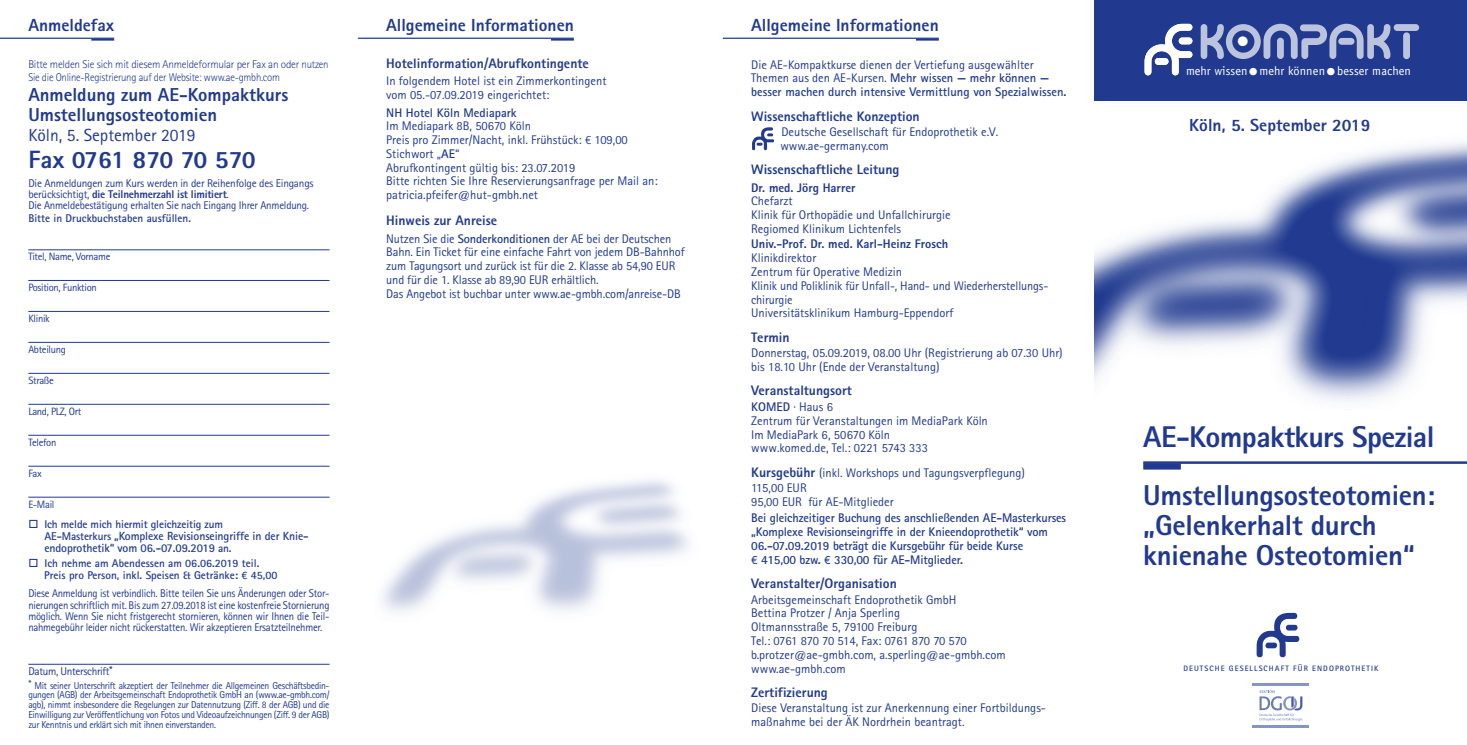
<style>
.page{position:relative;width:1467px;height:745px;background:#fff}
.page>*{position:absolute;margin:0;border:0;box-sizing:border-box;transform-origin:0 0}
.t1{font:800 30px "Rotis Sans Serif";letter-spacing:-.02em;color:#213a8f}
.t2{font:800 28.75px/30px "Rotis Sans Serif";letter-spacing:-.01em;color:#213a8f}
.t3{font:27px "Officina Sans";color:#fff}
.t4{font:800 25px "Rotis Sans Serif";letter-spacing:-.02em;color:#213a8f}
.t5{font:800 18.75px/20px "Rotis Sans Serif";color:#213a8f}
.t6{font:800 17.5px "Rotis Sans Serif";color:#213a8f}
.t7{font:17.5px "Rotis Sans Serif";color:#213a8f}
.t8{font:800 13.75px "Rotis Sans Serif";color:#213a8f}
.t9{font:12.5px/13.8px "Rotis Sans Serif";color:#213a8f}
.t10{font:700 12.5px/13.8px "Rotis Sans Serif";letter-spacing:-.01em;color:#213a8f}
.t11{font:800 12.5px "Rotis Sans Serif";color:#213a8f}
.t12{font:12.38px "Officina Sans";color:#fff}
.t13{font:700 11.88px/11.9px "Rotis Sans Serif";letter-spacing:-.01em;color:#213a8f}
.t14{font:11.25px/11.2px "Rotis Sans Serif";letter-spacing:-.02em;color:#213a8f;text-align:justify;scale:.95 1}
.t15{font:11.25px/11.2px "Rotis Sans Serif";letter-spacing:-.02em;color:#213a8f}
.t16{font:700 11.25px/11.9px "Rotis Sans Serif";color:#213a8f}
.t17{font:300 11.25px/13px "Rotis Sans Serif";letter-spacing:-.02em;color:#213a8f}
.t18{font:10.62px "Rotis Sans Serif";letter-spacing:-.03em;color:#213a8f}
.t19{font:10px/9.8px "Rotis Sans Serif";letter-spacing:-.03em;color:#213a8f;text-align:justify;scale:.96 1}
.t20{font:700 7.88px "Rotis Sans Serif";letter-spacing:.135em;color:#213a8f}
.s1{font-weight:800}
.s2{font-size:11.25px}
.s3{font-weight:700}
.s4{font-weight:400}
.s5{font-weight:800;font-size:13.75px}
.s6{font-size:20.5px}
</style>
<div class="page">
<img style="left:1095px;top:142px;width:372px;height:259px">
<hr style="left:1143px;top:461px;width:324px;height:2px;background:#213a8f">
<div style="left:1143px;top:463px;width:38px;height:6px;background:#213a8f"></div>
<svg style="left:1257px;top:612px;width:42px;height:45px"></svg>
<div style="left:1095px;top:0;width:372px;height:100px;background:#213a8f"></div>
<div style="left:1403px;top:32px;width:7px;height:27px;background:#bcc4dd;border-radius:3px"></div>
<div style="left:1394px;top:24px;width:25px;height:7px;background:#bcc4dd;border-radius:3px"></div>
<svg style="left:1145px;top:24px;width:47px;height:51px"></svg>
<svg style="left:1200px;top:24px;width:190px;height:35px"></svg>
<hr style="left:723px;top:38px;width:216px;height:1px;background:#213a8f">
<hr style="left:916px;top:39px;width:23px;height:2px;background:#213a8f">
<img style="left:752px;top:127px;width:23px;height:24px">
<hr style="left:28px;top:249px;width:302px;height:1px;background:#213a8f">
<hr style="left:28px;top:280px;width:302px;height:1px;background:#213a8f">
<hr style="left:28px;top:311px;width:302px;height:1px;background:#213a8f">
<hr style="left:28px;top:342px;width:302px;height:1px;background:#213a8f">
<hr style="left:28px;top:373px;width:302px;height:1px;background:#213a8f">
<hr style="left:28px;top:404px;width:302px;height:1px;background:#213a8f">
<hr style="left:28px;top:435px;width:302px;height:1px;background:#213a8f">
<hr style="left:28px;top:465px;width:302px;height:1px;background:#213a8f">
<hr style="left:28px;top:496px;width:302px;height:1px;background:#213a8f">
<hr style="left:28px;top:663px;width:302px;height:1px;background:#213a8f">
<hr style="left:1253px;top:724px;width:56px;height:2px;background:#8795c3">
<hr style="left:1253px;top:682px;width:56px;height:2px;background:#8795c3">
<svg style="left:1259px;top:690px;width:43px;height:30px"></svg>
<hr style="left:358px;top:38px;width:216px;height:1px;background:#213a8f">
<hr style="left:551px;top:39px;width:23px;height:2px;background:#213a8f">
<hr style="left:0;top:38px;width:114px;height:1px;background:#213a8f">
<hr style="left:91px;top:39px;width:23px;height:2px;background:#213a8f">
<h3 class="t6" style="left:28px;top:14px;width:87px">Anmeldefax</h3>
<p class="t17" style="left:28px;top:57px;width:302px">Bitte melden Sie sich mit diesem Anmeldeformular per Fax an oder nutzen<br>Sie die Online-Registrierung auf der Website: www.ae-gmbh.com</p>
<h3 class="t5" style="left:28px;top:84px;width:262px">Anmeldung zum AE-Kompaktkurs<br>Umstellungsosteotomien</h3>
<h3 class="t7" style="left:28px;top:124px;width:169px">Köln, 5. September 2019</h3>
<h3 class="t4" style="left:28px;top:144px;width:229px">Fax 0761 870 70 570</h3>
<p class="t15" style="left:28px;top:177px;width:287px">Die Anmeldungen zum Kurs werden in der Reihenfolge des Eingangs berücksichtigt, <span class="s1">die Teilnehmerzahl ist limitiert</span>.<br>Die Anmeldebestätigung erhalten Sie nach Eingang Ihrer Anmeldung.</p>
<p class="t16" style="left:28px;top:212px;width:164px">Bitte in Druckbuchstaben ausfüllen.</p>
<p class="t18" style="left:28px;top:250px;width:84px">Titel, Name, Vorname</p>
<p class="t18" style="left:28px;top:281px;width:70px">Position, Funktion</p>
<p class="t18" style="left:28px;top:311px;width:23px">Klinik</p>
<p class="t18" style="left:28px;top:342px;width:39px">Abteilung</p>
<p class="t18" style="left:28px;top:373px;width:27px">Straße</p>
<p class="t18" style="left:28px;top:404px;width:55px">Land, PLZ, Ort</p>
<p class="t18" style="left:28px;top:435px;width:29px">Telefon</p>
<p class="t18" style="left:28px;top:466px;width:15px">Fax</p>
<p class="t18" style="left:28px;top:498px;width:28px">E-Mail</p>
<p class="t16" style="left:28px;top:517px;width:196px">□ Ich melde mich hiermit gleichzeitig zum</p>
<p class="t13" style="left:44px;top:529px;width:266px"><span class="s2">AE-Masterkurs</span> „Komplexe Revisionseingriffe in der Knie&shy;endoprothetik“ vom 06.-07.09.2019 <span class="s2">an.</span></p>
<p class="t16" style="left:44px;top:556px;width:235px;text-indent:-16px">□ Ich nehme am Abendessen am 06.06.2019 teil.<br>Preis pro Person, inkl. Speisen &amp; Getränke: € 45,00</p>
<p class="t14" style="left:28px;top:587px;width:319px">Diese Anmeldung ist verbindlich. Bitte teilen Sie uns Änderungen oder Stor&shy;nierungen schriftlich mit. Bis zum 27.09.2018 ist eine kostenfreie Stornierung möglich. Wenn Sie nicht fristgerecht stornieren, können wir Ihnen die Teil&shy;nahmegebühr leider nicht rückerstatten. Wir akzeptieren Ersatzteilnehmer.</p>
<p class="t15" style="left:28px;top:665px;width:86px">Datum, Unterschrift*</p>
<p class="t19" style="left:28px;top:679px;width:315px">* Mit seiner Unterschrift akzeptiert der Teilnehmer die Allgemeinen Geschäftsbedin&shy;gungen (AGB) der Arbeitsgemeinschaft Endoprothetik GmbH an (www.ae-gmbh.com/ agb), nimmt insbesondere die Regelungen zur Datennutzung (Ziff. 8 der AGB) und die Einwilligung zur Veröffentlichung von Fotos und Videoaufzeichnungen (Ziff. 9 der AGB) zur Kenntnis und erklärt sich mit ihnen einverstanden.</p>
<h3 class="t6" style="left:386px;top:14px;width:189px">Allgemeine Informationen</h3>
<p class="t8" style="left:386px;top:55px;width:204px">Hotelinformation/Abrufkontingente</p>
<p class="t9" style="left:386px;top:74px;width:222px">In folgendem Hotel ist ein Zimmerkontingent vom 05.-07.09.2019 eingerichtet:</p>
<p class="t10" style="left:386px;top:105px;width:132px">NH Hotel Köln Mediapark</p>
<p class="t9" style="left:386px;top:119px;width:273px">Im Mediapark 8B, 50670 Köln<br>Preis pro Zimmer/Nacht, inkl. Frühstück: € 109,00<br>Stichwort „<span class="s3">AE</span>“<br>Abrufkontingent gültig bis: 23.07.2019<br>Bitte richten Sie Ihre Reservierungsanfrage per Mail an: patricia.pfeifer@hut-gmbh.net</p>
<p class="t8" style="left:386px;top:212px;width:113px">Hinweis zur Anreise</p>
<p class="t9" style="left:386px;top:231px;width:300px">Nutzen Sie die <span class="s3">Sonderkonditionen</span> der AE bei der Deutschen Bahn. Ein Ticket für eine einfache Fahrt von jedem DB-Bahnhof zum Tagungsort und zurück ist für die 2. Klasse ab 54,90 EUR und für die 1. Klasse ab 89,90 EUR erhältlich.<br>Das Angebot ist buchbar unter www.ae-gmbh.com/anreise-DB</p>
<h3 class="t6" style="left:751px;top:14px;width:189px">Allgemeine Informationen</h3>
<p class="t10" style="left:751px;top:57px;width:317px"><span class="s4">Die AE-Kompaktkurse dienen der Vertiefung ausgewählter<br>Themen aus den AE-Kursen.</span> Mehr wissen — mehr können — besser machen durch intensive Vermittlung von Spezialwissen.</p>
<p class="t8" style="left:751px;top:107px;width:170px">Wissenschaftliche Konzeption</p>
<p class="t9" style="left:780px;top:125px;width:219px">Deutsche Gesellschaft für Endoprothetik e.V. www.ae-germany.com</p>
<p class="t8" style="left:751px;top:161px;width:150px">Wissenschaftliche Leitung</p>
<p class="t11" style="left:751px;top:179px;width:106px">Dr. med. Jörg Harrer</p>
<p class="t9" style="left:751px;top:194px;width:201px">Chefarzt<br>Klinik für Orthopädie und Unfallchirurgie<br>Regiomed Klinikum Lichtenfels</p>
<p class="t11" style="left:751px;top:236px;width:198px">Univ.-Prof. Dr. med. Karl-Heinz Frosch</p>
<p class="t9" style="left:751px;top:251px;width:299px">Klinikdirektor<br>Zentrum für Operative Medizin<br>Klinik und Poliklinik für Unfall-, Hand- und Wiederherstellungs&shy;chirurgie<br>Universitätsklinikum Hamburg-Eppendorf</p>
<p class="t8" style="left:751px;top:328px;width:40px">Termin</p>
<p class="t9" style="left:751px;top:346px;width:313px">Donnerstag, 05.09.2019, 08.00 Uhr (Registrierung ab 07.30 Uhr) bis 18.10 Uhr (Ende der Veranstaltung)</p>
<p class="t8" style="left:751px;top:382px;width:102px">Veranstaltungsort</p>
<p class="t9" style="left:751px;top:399px;width:238px"><span class="s3">KOMED</span> · Haus 6<br>Zentrum für Veranstaltungen im MediaPark Köln<br>Im MediaPark 6, 50670 Köln<br>www.komed.de, Tel.: 0221 5743 333</p>
<p class="t9" style="left:751px;top:464px;width:275px;line-height:15.5px"><span class="s5">Kursgebühr</span> (inkl. Workshops und Tagungsverpflegung)<br>115,00 EUR</p>
<p class="t9" style="left:751px;top:494px;width:144px">95,00 EUR für AE-Mitglieder</p>
<p class="t10" style="left:751px;top:510px;width:316px">Bei gleichzeitiger Buchung des anschließenden AE-Masterkurses „Komplexe Revisionseingriffe in der Knieendoprothetik“ vom 06.-07.09.2019 beträgt die Kursgebühr für beide Kurse<br>€ 415,00 bzw. € 330,00 für AE-Mitglieder.</p>
<p class="t8" style="left:751px;top:574px;width:147px">Veranstalter/Organisation</p>
<p class="t9" style="left:751px;top:592px;width:256px">Arbeitsgemeinschaft Endoprothetik GmbH<br>Bettina Protzer / Anja Sperling<br>Oltmannsstraße 5, 79100 Freiburg<br>Tel.: 0761 870 70 514, Fax: 0761 870 70 570 b.protzer@ae-gmbh.com, a.sperling@ae-gmbh.com www.ae-gmbh.com</p>
<p class="t8" style="left:751px;top:683px;width:78px">Zertifizierung</p>
<p class="t9" style="left:751px;top:700px;width:296px">Diese Veranstaltung ist zur Anerkennung einer Fortbildungs&shy;maßnahme bei der ÄK Nordrhein beantragt.</p>
<h3 class="t3" style="left:1236px;top:26px;width:15px">•</h3>
<p class="t12" style="left:1186px;top:63px;width:226px">mehr wissen<span class="s6">•</span>mehr können<span class="s6">•</span>besser machen</p>
<h3 class="t6" style="left:1189px;top:114px;width:183px">Köln, 5. September 2019</h3>
<h1 class="t1" style="left:1143px;top:417px;width:293px">AE-Kompaktkurs Spezial</h1>
<h2 class="t2" style="left:1143px;top:479px;width:293px">Umstellungsosteotomien: „Gelenkerhalt durch knienahe Osteotomien“</h2>
<p class="t20" style="left:1183px;top:662px;width:197px">DEUTSCHE GESELLSCHAFT FÜR ENDOPROTHETIK</p>
</div>
